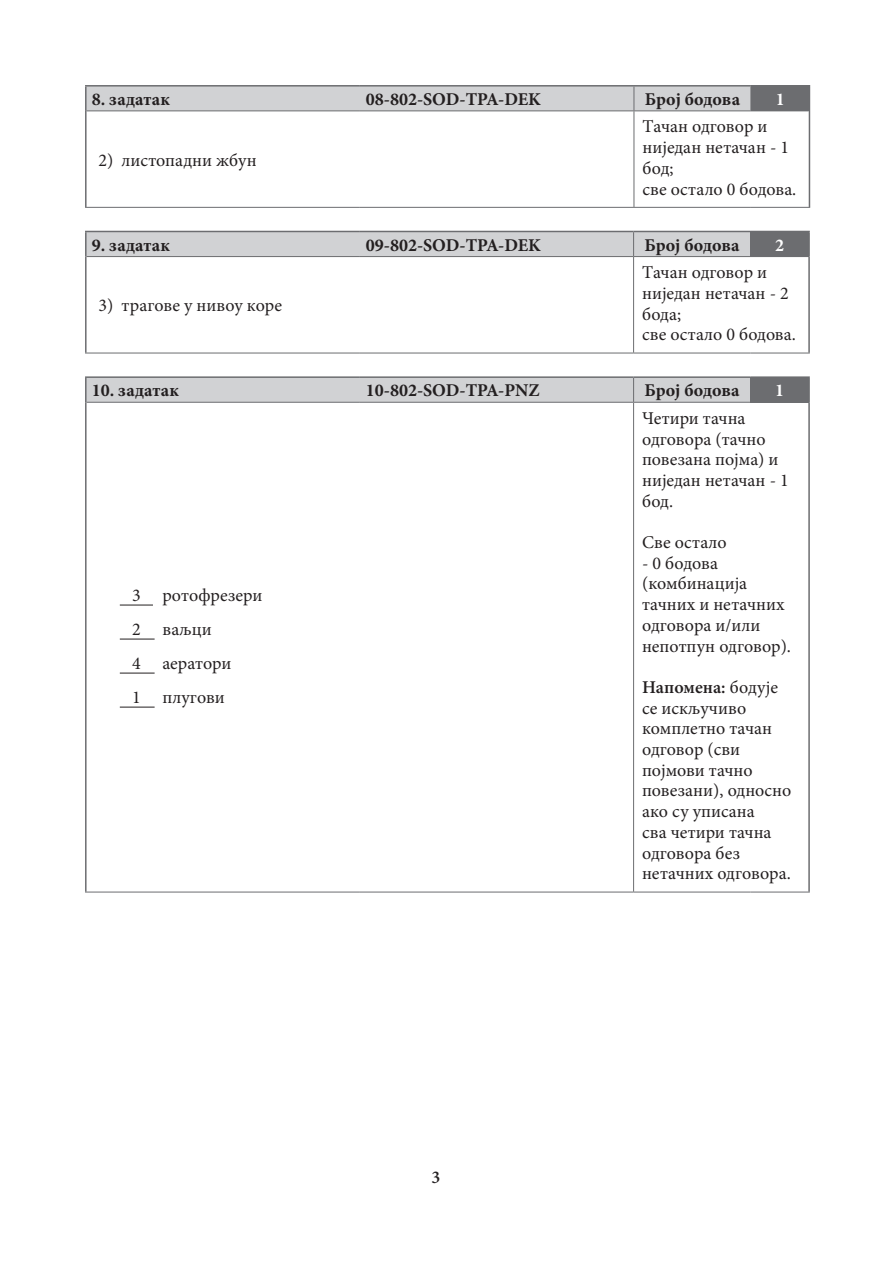
<style>
.page{position:relative;width:893px;height:1263px;background:#fff}
.page>*{position:absolute;margin:0;border:0;box-sizing:border-box;transform-origin:0 0}
.pojedinacni_odgovor{font:18px/20.7px "Minion Pro";color:#231f20}
.t1{font:700 18px "Minion Pro";color:#231f20}
.txt{font:18px "Minion Pro";color:#231f20}
.text_tabela{font:18px "Minion Pro";color:#231f20}
.t2{font:700 18px "Minion Pro";color:#fff}
.t3{font:600 18px "Minion Pro";color:#231f20}
.s1{font-weight:600}
</style>
<div class="page">
<div style="left:751px;top:86px;width:58px;height:25px;background:#6c6d70"></div>
<hr style="left:87px;top:111px;width:273px;height:1px;background:#6c6d70">
<hr style="left:360px;top:111px;width:274px;height:1px;background:#6c6d70">
<hr style="left:634px;top:111px;width:117px;height:1px;background:#6c6d70">
<hr style="left:634px;top:111px;width:1px;height:96px;background:#6c6d70">
<hr style="left:85px;top:207px;width:275px;height:1px;background:#6c6d70">
<hr style="left:360px;top:207px;width:274px;height:1px;background:#6c6d70">
<hr style="left:634px;top:207px;width:117px;height:1px;background:#6c6d70">
<hr style="left:751px;top:207px;width:59px;height:1px;background:#6c6d70">
<hr style="left:85px;top:85px;width:275px;height:2px;background:#6c6d70">
<hr style="left:85px;top:87px;width:2px;height:24px;background:#6c6d70">
<hr style="left:360px;top:85px;width:274px;height:2px;background:#6c6d70">
<hr style="left:634px;top:85px;width:117px;height:2px;background:#6c6d70">
<hr style="left:85px;top:111px;width:2px;height:96px;background:#6c6d70">
<hr style="left:809px;top:111px;width:1px;height:96px;background:#6c6d70">
<hr style="left:751px;top:85px;width:59px;height:2px;background:#6c6d70">
<svg style="left:809px;top:87px;width:1px;height:24px"></svg>
<svg style="left:86px;top:86px;width:665px;height:25px;background:#cccdcf"></svg>
<hr style="left:751px;top:111px;width:58px;height:1px;background:#6c6d70">
<div style="left:750px;top:231px;width:59px;height:26px;background:#6c6d70"></div>
<hr style="left:633px;top:257px;width:1px;height:96px;background:#6c6d70">
<hr style="left:85px;top:353px;width:275px;height:1px;background:#6c6d70">
<hr style="left:360px;top:353px;width:274px;height:1px;background:#6c6d70">
<hr style="left:634px;top:353px;width:116px;height:1px;background:#6c6d70">
<hr style="left:750px;top:353px;width:60px;height:1px;background:#6c6d70">
<hr style="left:85px;top:231px;width:275px;height:1px;background:#6c6d70">
<hr style="left:85px;top:232px;width:2px;height:25px;background:#6c6d70">
<hr style="left:85px;top:257px;width:2px;height:96px;background:#6c6d70">
<hr style="left:808px;top:257px;width:2px;height:96px;background:#6c6d70">
<hr style="left:750px;top:231px;width:60px;height:1px;background:#6c6d70">
<hr style="left:808px;top:232px;width:2px;height:25px;background:#6c6d70">
<svg style="left:86px;top:231px;width:664px;height:26px;background:#c8c9cb"></svg>
<div style="left:750px;top:377px;width:59px;height:25px;background:#6c6d70"></div>
<hr style="left:87px;top:402px;width:273px;height:1px;background:#6c6d70">
<hr style="left:360px;top:402px;width:274px;height:1px;background:#6c6d70">
<hr style="left:634px;top:402px;width:116px;height:1px;background:#6c6d70">
<hr style="left:633px;top:403px;width:1px;height:489px;background:#6c6d70">
<hr style="left:85px;top:892px;width:275px;height:1px;background:#6c6d70">
<hr style="left:360px;top:892px;width:274px;height:1px;background:#6c6d70">
<hr style="left:634px;top:892px;width:116px;height:1px;background:#6c6d70">
<hr style="left:750px;top:892px;width:60px;height:1px;background:#6c6d70">
<hr style="left:85px;top:376px;width:275px;height:2px;background:#6c6d70">
<hr style="left:85px;top:378px;width:2px;height:24px;background:#6c6d70">
<hr style="left:360px;top:376px;width:274px;height:2px;background:#6c6d70">
<hr style="left:634px;top:376px;width:116px;height:2px;background:#6c6d70">
<hr style="left:85px;top:402px;width:2px;height:490px;background:#6c6d70">
<hr style="left:808px;top:402px;width:2px;height:490px;background:#6c6d70">
<hr style="left:750px;top:376px;width:60px;height:2px;background:#6c6d70">
<hr style="left:808px;top:378px;width:2px;height:24px;background:#6c6d70">
<svg style="left:86px;top:377px;width:664px;height:25px;background:#cbccce"></svg>
<hr style="left:750px;top:402px;width:58px;height:1px;background:#6c6d70">
<hr style="left:120px;top:605px;width:33px;height:1px;background:#231f20">
<hr style="left:120px;top:639px;width:35px;height:1px;background:#231f20">
<hr style="left:120px;top:673px;width:35px;height:1px;background:#231f20">
<hr style="left:120px;top:707px;width:35px;height:1px;background:#231f20">
<p class="t1" style="left:92px;top:86px;width:80px">8. задатак</p>
<p class="t1" style="left:366px;top:86px;width:177px">08-802-SOD-TPA-DEK</p>
<p class="t1" style="left:645px;top:86px;width:97px">Број бодова</p>
<p class="t2" style="left:776px;top:86px;width:10px">1</p>
<p class="txt" style="left:99px;top:148px;width:160px">2) листопадни жбун</p>
<p class="pojedinacni_odgovor" style="left:642px;top:116px;width:148px">Tачан одговор и ниједан нетачан - 1 бод;</p>
<p class="pojedinacni_odgovor" style="left:642px;top:179px;width:155px">све остало 0 бодова.</p>
<p class="t1" style="left:92px;top:232px;width:80px">9. задатак</p>
<p class="t1" style="left:366px;top:232px;width:177px">09-802-SOD-TPA-DEK</p>
<p class="t1" style="left:644px;top:232px;width:97px">Број бодова</p>
<p class="t2" style="left:775px;top:232px;width:10px">2</p>
<p class="pojedinacni_odgovor" style="left:99px;top:295px;width:185px">3) трагове у нивоу коре</p>
<p class="pojedinacni_odgovor" style="left:642px;top:262px;width:148px">Tачан одговор и ниједан нетачан - 2 бодa;</p>
<p class="pojedinacni_odgovor" style="left:642px;top:324px;width:155px">све остало 0 бодова.</p>
<p class="t1" style="left:92px;top:378px;width:89px">10. задатак</p>
<p class="t1" style="left:366px;top:378px;width:175px">10-802-SOD-TPA-PNZ</p>
<p class="t1" style="left:644px;top:378px;width:97px">Број бодова</p>
<p class="t2" style="left:775px;top:378px;width:10px">1</p>
<p class="text_tabela" style="left:132px;top:583px;width:10px">3</p>
<p class="pojedinacni_odgovor" style="left:162px;top:584px;width:102px">ротофрезери</p>
<p class="text_tabela" style="left:132px;top:617px;width:10px">2</p>
<p class="pojedinacni_odgovor" style="left:162px;top:618px;width:51px">ваљци</p>
<p class="text_tabela" style="left:132px;top:651px;width:10px">4</p>
<p class="pojedinacni_odgovor" style="left:162px;top:652px;width:71px">аератори</p>
<p class="text_tabela" style="left:132px;top:685px;width:10px">1</p>
<p class="pojedinacni_odgovor" style="left:162px;top:687px;width:64px">плугови</p>
<p class="t3" style="left:431px;top:1165px;width:10px">3</p>
<p class="pojedinacni_odgovor" style="left:642px;top:408px;width:148px">Четири тачна одговора (тачно повезана појма) и ниједан нетачан - 1 бод.</p>
<p class="pojedinacni_odgovor" style="left:642px;top:532px;width:86px">Све остало</p>
<p class="pojedinacni_odgovor" style="left:642px;top:553px;width:150px">- 0 бодова (комбинација тачних и нетачних одговора и/или непотпун одговор).</p>
<p class="pojedinacni_odgovor" style="left:642px;top:677px;width:151px"><span class="s1">Напомена:</span> бодује се искључиво комплетно тачан одговор (сви појмови тачно повезани), односно ако су уписана<br>сва четири тачна одговора без нетачних одговора.</p>
</div>
